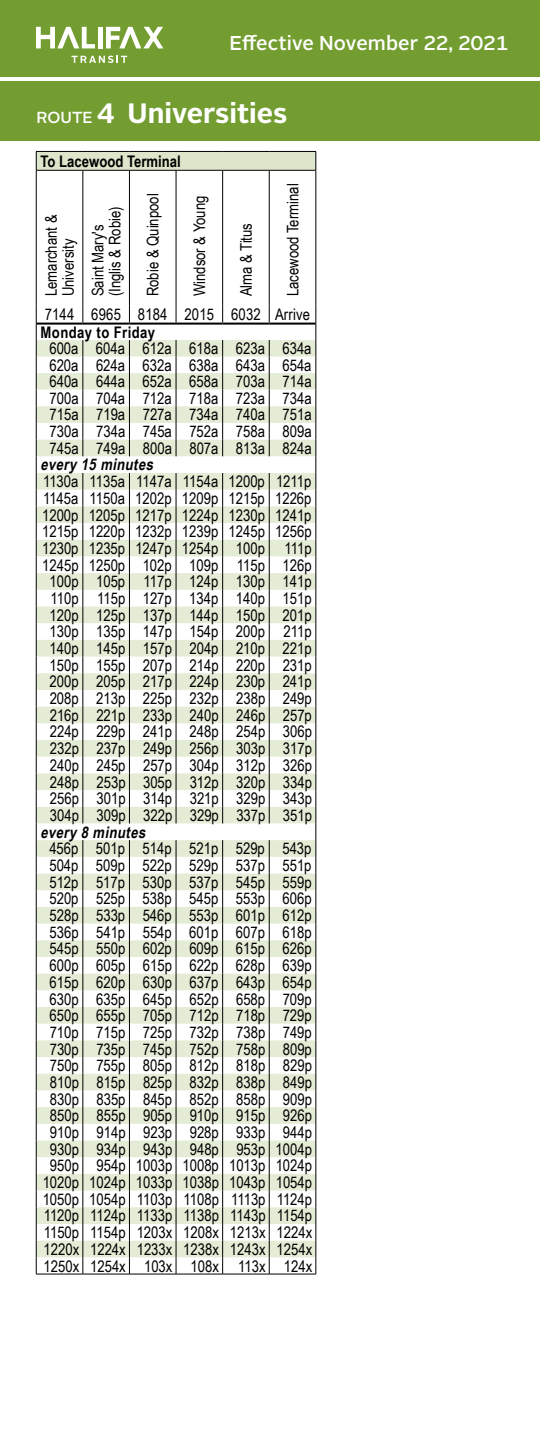
<style>
.page{position:relative;width:540px;height:1440px;background:#fff}
.page>*{position:absolute;margin:0;border:0;box-sizing:border-box;transform-origin:0 0}
.t1{font:700 28px "Alright Sans";color:#fff}
.t2{font:500 20px "Alright Sans";letter-spacing:.005em;color:#fff}
.t3{font:16px/16.6px "Arial Narrow";color:#000}
.t4{font:italic 700 16px "Arial Narrow";color:#000}
.t5{font:700 16px "Arial Narrow";color:#000}
.t6{font:700 16px "Arial Narrow";letter-spacing:.025em;color:#000}
.s1{font-weight:500;font-size:16px}
</style>
<div class="page">
<div style="left:0;top:0;width:540px;height:140px;background:#739d30"></div>
<div style="left:36px;top:151px;width:280px;height:19px;background:#dde6cb"></div>
<svg style="left:37px;top:340px;width:279px;height:917px"></svg>
<hr style="left:36px;top:151px;width:47px;height:1px;background:#000">
<svg style="left:36px;top:152px;width:1px;height:18px"></svg>
<hr style="left:83px;top:151px;width:46px;height:1px;background:#000">
<hr style="left:129px;top:151px;width:47px;height:1px;background:#000">
<hr style="left:176px;top:151px;width:47px;height:1px;background:#000">
<hr style="left:223px;top:151px;width:46px;height:1px;background:#000">
<hr style="left:269px;top:151px;width:47px;height:1px;background:#000">
<svg style="left:316px;top:152px;width:1px;height:18px"></svg>
<hr style="left:36px;top:170px;width:47px;height:1px;background:#000">
<hr style="left:36px;top:171px;width:1px;height:134px;background:#000">
<hr style="left:83px;top:170px;width:46px;height:1px;background:#000">
<hr style="left:83px;top:171px;width:1px;height:134px;background:#000">
<hr style="left:129px;top:170px;width:47px;height:1px;background:#000">
<hr style="left:129px;top:171px;width:1px;height:134px;background:#000">
<hr style="left:176px;top:170px;width:47px;height:1px;background:#000">
<hr style="left:176px;top:171px;width:1px;height:134px;background:#000">
<hr style="left:223px;top:170px;width:46px;height:1px;background:#000">
<hr style="left:222px;top:171px;width:1px;height:134px;background:#000">
<hr style="left:269px;top:170px;width:47px;height:1px;background:#000">
<hr style="left:269px;top:171px;width:1px;height:134px;background:#000">
<hr style="left:316px;top:171px;width:1px;height:134px;background:#000">
<svg style="left:83px;top:305px;width:1px;height:18px"></svg>
<svg style="left:129px;top:305px;width:1px;height:18px"></svg>
<svg style="left:176px;top:305px;width:1px;height:18px"></svg>
<svg style="left:222px;top:305px;width:1px;height:18px"></svg>
<svg style="left:269px;top:305px;width:1px;height:18px"></svg>
<svg style="left:83px;top:473px;width:1px;height:350px"></svg>
<svg style="left:129px;top:473px;width:1px;height:350px"></svg>
<svg style="left:176px;top:473px;width:1px;height:350px"></svg>
<svg style="left:222px;top:473px;width:1px;height:350px"></svg>
<svg style="left:269px;top:473px;width:1px;height:350px"></svg>
<svg style="left:83px;top:840px;width:1px;height:434px"></svg>
<svg style="left:129px;top:840px;width:1px;height:434px"></svg>
<svg style="left:176px;top:840px;width:1px;height:434px"></svg>
<svg style="left:222px;top:840px;width:1px;height:434px"></svg>
<svg style="left:269px;top:840px;width:1px;height:434px"></svg>
<svg style="left:83px;top:340px;width:1px;height:116px"></svg>
<svg style="left:129px;top:340px;width:1px;height:116px"></svg>
<svg style="left:222px;top:340px;width:1px;height:116px"></svg>
<svg style="left:269px;top:340px;width:1px;height:116px"></svg>
<svg style="left:316px;top:305px;width:1px;height:969px"></svg>
<svg style="left:176px;top:340px;width:1px;height:116px"></svg>
<svg style="left:36px;top:305px;width:1px;height:969px"></svg>
<hr style="left:36px;top:323px;width:47px;height:2px;background:#000">
<hr style="left:83px;top:323px;width:46px;height:2px;background:#000">
<hr style="left:129px;top:323px;width:47px;height:2px;background:#000">
<hr style="left:176px;top:323px;width:47px;height:2px;background:#000">
<hr style="left:223px;top:323px;width:46px;height:2px;background:#000">
<hr style="left:269px;top:323px;width:47px;height:2px;background:#000">
<hr style="left:36px;top:1274px;width:47px;height:1px;background:#000">
<hr style="left:83px;top:1274px;width:46px;height:1px;background:#000">
<hr style="left:129px;top:1274px;width:47px;height:1px;background:#000">
<hr style="left:176px;top:1274px;width:47px;height:1px;background:#000">
<hr style="left:223px;top:1274px;width:46px;height:1px;background:#000">
<hr style="left:269px;top:1274px;width:47px;height:1px;background:#000">
<div style="left:98px;top:27px;width:5px;height:21px;background:#fff"></div>
<svg style="left:106px;top:27px;width:57px;height:21px"></svg>
<svg style="left:36px;top:27px;width:59px;height:21px"></svg>
<svg style="left:71px;top:56px;width:56px;height:7px"></svg>
<hr style="left:0;top:78px;width:540px;height:3px;background:#fff">
<p class="t2" style="left:230px;top:29px;width:280px">Effective November 22, 2021</p>
<h1 class="t1" style="left:36px;top:94px;width:252px"><span class="s1">ROUTE</span> 4 Universities</h1>
<p class="t5" style="left:41px;top:149px;width:142px">To Lacewood Terminal</p>
<p class="t3" style="left:284px;top:296px;width:114px;rotate:-90deg">Lacewood Terminal</p>
<p class="t3" style="left:45px;top:305px;width:267px">7144 6965 8184 2015 6032 Arrive</p>
<p class="t6" style="left:41px;top:320px;width:116px">Monday to Friday</p>
<p class="t3" style="left:49px;top:340px;width:264px;text-align:justify">600a 604a 612a 618a 623a 634a 620a 624a 632a 638a 643a 654a 640a 644a 652a 658a 703a 714a 700a 704a 712a 718a 723a 734a 715a 719a 727a 734a 740a 751a 730a 734a 745a 752a 758a 809a 745a 749a 800a 807a 813a 824a</p>
<p class="t4" style="left:41px;top:453px;width:118px">every 15 minutes</p>
<p class="t3" style="left:42px;top:473px;width:272px;text-align:center">1130a 1135a 1147a 1154a 1200p 1211p<br>1145a 1150a 1202p 1209p 1215p 1226p<br>1200p 1205p 1217p 1224p 1230p 1241p<br>1215p 1220p 1232p 1239p 1245p 1256p<br>1230p 1235p 1247p 1254p 100p 111p<br>1245p 1250p 102p 109p 115p 126p<br>100p 105p 117p 124p 130p 141p<br>110p 115p 127p 134p 140p 151p<br>120p 125p 137p 144p 150p 201p<br>130p 135p 147p 154p 200p 211p<br>140p 145p 157p 204p 210p 221p<br>150p 155p 207p 214p 220p 231p<br>200p 205p 217p 224p 230p 241p<br>208p 213p 225p 232p 238p 249p<br>216p 221p 233p 240p 246p 257p<br>224p 229p 241p 248p 254p 306p<br>232p 237p 249p 256p 303p 317p<br>240p 245p 257p 304p 312p 326p<br>248p 253p 305p 312p 320p 334p<br>256p 301p 314p 321p 329p 343p<br>304p 309p 322p 329p 337p 351p</p>
<p class="t4" style="left:41px;top:820px;width:110px">every 8 minutes</p>
<p class="t3" style="left:43px;top:840px;width:271px;text-align:center">456p 501p 514p 521p 529p 543p<br>504p 509p 522p 529p 537p 551p<br>512p 517p 530p 537p 545p 559p<br>520p 525p 538p 545p 553p 606p<br>528p 533p 546p 553p 601p 612p<br>536p 541p 554p 601p 607p 618p<br>545p 550p 602p 609p 615p 626p<br>600p 605p 615p 622p 628p 639p<br>615p 620p 630p 637p 643p 654p<br>630p 635p 645p 652p 658p 709p<br>650p 655p 705p 712p 718p 729p<br>710p 715p 725p 732p 738p 749p<br>730p 735p 745p 752p 758p 809p<br>750p 755p 805p 812p 818p 829p<br>810p 815p 825p 832p 838p 849p<br>830p 835p 845p 852p 858p 909p<br>850p 855p 905p 910p 915p 926p<br>910p 914p 923p 928p 933p 944p<br>930p 934p 943p 948p 953p 1004p<br>950p 954p 1003p 1008p 1013p 1024p<br>1020p 1024p 1033p 1038p 1043p 1054p<br>1050p 1054p 1103p 1108p 1113p 1124p<br>1120p 1124p 1133p 1138p 1143p 1154p<br>1150p 1154p 1203x 1208x 1213x 1224x<br>1220x 1224x 1233x 1238x 1243x 1254x<br>1250x 1254x 103x 108x 113x 124x</p>
<p class="t3" style="left:144px;top:296px;width:104px;rotate:-90deg">Robie &amp; Quinpool</p>
<p class="t3" style="left:191px;top:296px;width:102px;rotate:-90deg">Windsor &amp; Young</p>
<p class="t3" style="left:42px;top:296px;width:83px;rotate:-90deg">Lemarchant &amp;<br>University</p>
<p class="t3" style="left:89px;top:296px;width:91px;rotate:-90deg">Saint Mary's (Inglis &amp; Robie)</p>
<p class="t3" style="left:237px;top:296px;width:74px;rotate:-90deg">Alma &amp; Titus</p>
</div>
